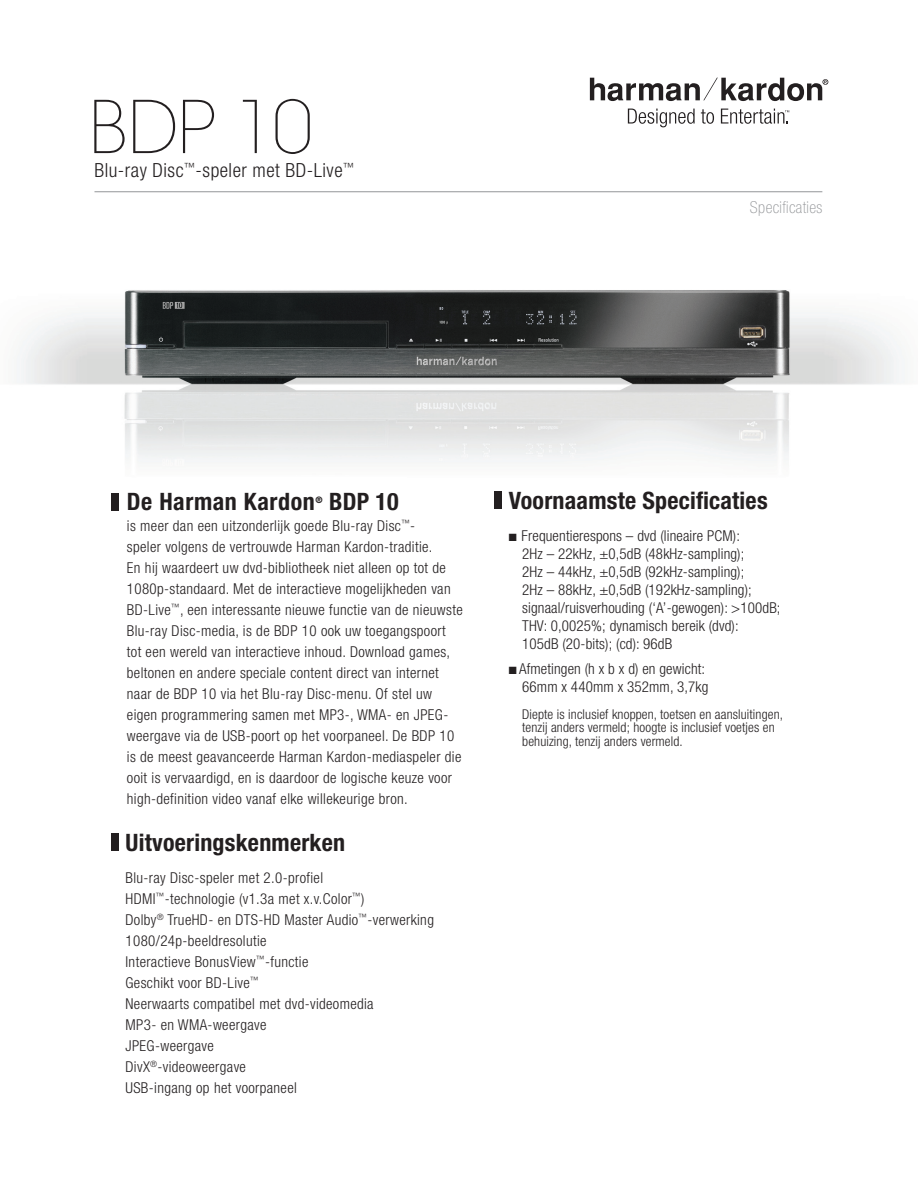
<style>
.page{position:relative;width:918px;height:1188px;background:#fff}
.page>*{position:absolute;margin:0;border:0;box-sizing:border-box;transform-origin:0 0}
.t1{font:200 72px "Avant Garde";color:#231f20}
.t2{font:700 condensed 24px "Helvetica Neue";letter-spacing:.01em;color:#231f20}
.t3{font:300 condensed 19.5px "Helvetica Neue";letter-spacing:.025em;color:#231f20}
.t4{font:100 condensed 16.5px "Helvetica Neue";letter-spacing:.025em;color:#939598}
.t5{font:300 condensed 15px/21px "Helvetica Neue";letter-spacing:.025em;color:#231f20}
.t6{font:300 condensed 13.5px/13.5px "Helvetica Neue";letter-spacing:.01em;color:#231f20}
.t7{font:300 condensed 11.4px "Helvetica Neue";color:#231f20}
.t8{font:700 condensed 9px "Helvetica Neue";color:#231f20}
</style>
<div class="page">
<img style="left:17px;top:77px;width:888px;height:434px">
<hr style="left:94px;top:192px;width:728px;height:1px;background:#939598">
<div style="left:111px;top:833px;width:8px;height:18px;background:#231f20"></div>
<div style="left:111px;top:493px;width:8px;height:17px;background:#231f20"></div>
<div style="left:494px;top:491px;width:8px;height:18px;background:#231f20"></div>
<svg style="left:628px;top:109px;width:67px;height:18px"></svg>
<svg style="left:701px;top:109px;width:13px;height:15px"></svg>
<svg style="left:590px;top:78px;width:238px;height:23px"></svg>
<svg style="left:721px;top:109px;width:68px;height:15px"></svg>
<h1 class="t1" style="left:89px;top:85px;width:225px">BDP 10</h1>
<h3 class="t3" style="left:94px;top:159px;width:250px">Blu-ray Disc<sup>™</sup>-speler met BD-Live</h3>
<p class="t7" style="left:343px;top:160px;width:13px">™</p>
<p class="t4" style="left:750px;top:198px;width:74px">Specificaties</p>
<h2 class="t2" style="left:127px;top:487px;width:189px">De Harman Kardon</h2>
<p class="t8" style="left:315px;top:494px;width:9px">®</p>
<h2 class="t2" style="left:329px;top:487px;width:71px">BDP 10</h2>
<p class="t5" style="left:127px;top:515px;width:337px">is meer dan een uitzonderlijk goede Blu-ray Disc<sup>™</sup>-<br>speler volgens de vertrouwde Harman Kardon-traditie.<br>En hij waardeert uw dvd-bibliotheek niet alleen op tot de 1080p-standaard. Met de interactieve mogelijkheden van BD-Live<sup>™</sup>, een interessante nieuwe functie van de nieuwste Blu-ray Disc-media, is de BDP 10 ook uw toegangspoort tot een wereld van interactieve inhoud. Download games, beltonen en andere speciale content direct van internet naar de BDP 10 via het Blu-ray Disc-menu. Of stel uw eigen programmering samen met MP3-, WMA- en JPEG&shy;weergave via de USB-poort op het voorpaneel. De BDP 10 is de meest geavanceerde Harman Kardon-mediaspeler die ooit is vervaardigd, en is daardoor de logische keuze voor high-definition video vanaf elke willekeurige bron.</p>
<h2 class="t2" style="left:126px;top:828px;width:221px">Uitvoeringskenmerken</h2>
<p class="t5" style="left:126px;top:867px;width:310px">Blu-ray Disc-speler met 2.0-profiel<br>HDMI<sup>™</sup>-technologie (v1.3a met x.v.Color<sup>™</sup>)<br>Dolby<sup>®</sup> TrueHD- en DTS-HD Master Audio<sup>™</sup>-verwerking<br>1080/24p-beeldresolutie<br>Interactieve BonusView<sup>™</sup>-functie<br>Geschikt voor BD-Live<sup>™<br></sup>Neerwaarts compatibel met dvd-videomedia<br>MP3- en WMA-weergave<br>JPEG-weergave<br>DivX<sup>®</sup>-videoweergave<br>USB-ingang op het voorpaneel</p>
<h2 class="t2" style="left:509px;top:486px;width:260px">Voornaamste Specificaties</h2>
<p class="t5" style="left:522px;top:526px;width:260px;line-height:18px;text-indent:-14px">■ Frequentierespons – dvd (lineaire PCM):<br>2Hz – 22kHz, ±0,5dB (48kHz-sampling);<br>2Hz – 44kHz, ±0,5dB (92kHz-sampling);<br>2Hz – 88kHz, ±0,5dB (192kHz-sampling); signaal/ruisverhouding (‘A’-gewogen): &gt;100dB; THV: 0,0025%; dynamisch bereik (dvd):<br>105dB (20-bits); (cd): 96dB</p>
<p class="t5" style="left:509px;top:659px;width:201px;line-height:18px;text-align:right">■ Afmetingen (h x b x d) en gewicht:<br>66mm x 440mm x 352mm, 3,7kg</p>
<p class="t6" style="left:522px;top:707px;width:262px">Diepte is inclusief knoppen, toetsen en aansluitingen, tenzij anders vermeld; hoogte is inclusief voetjes en behuizing, tenzij anders vermeld.</p>
</div>
